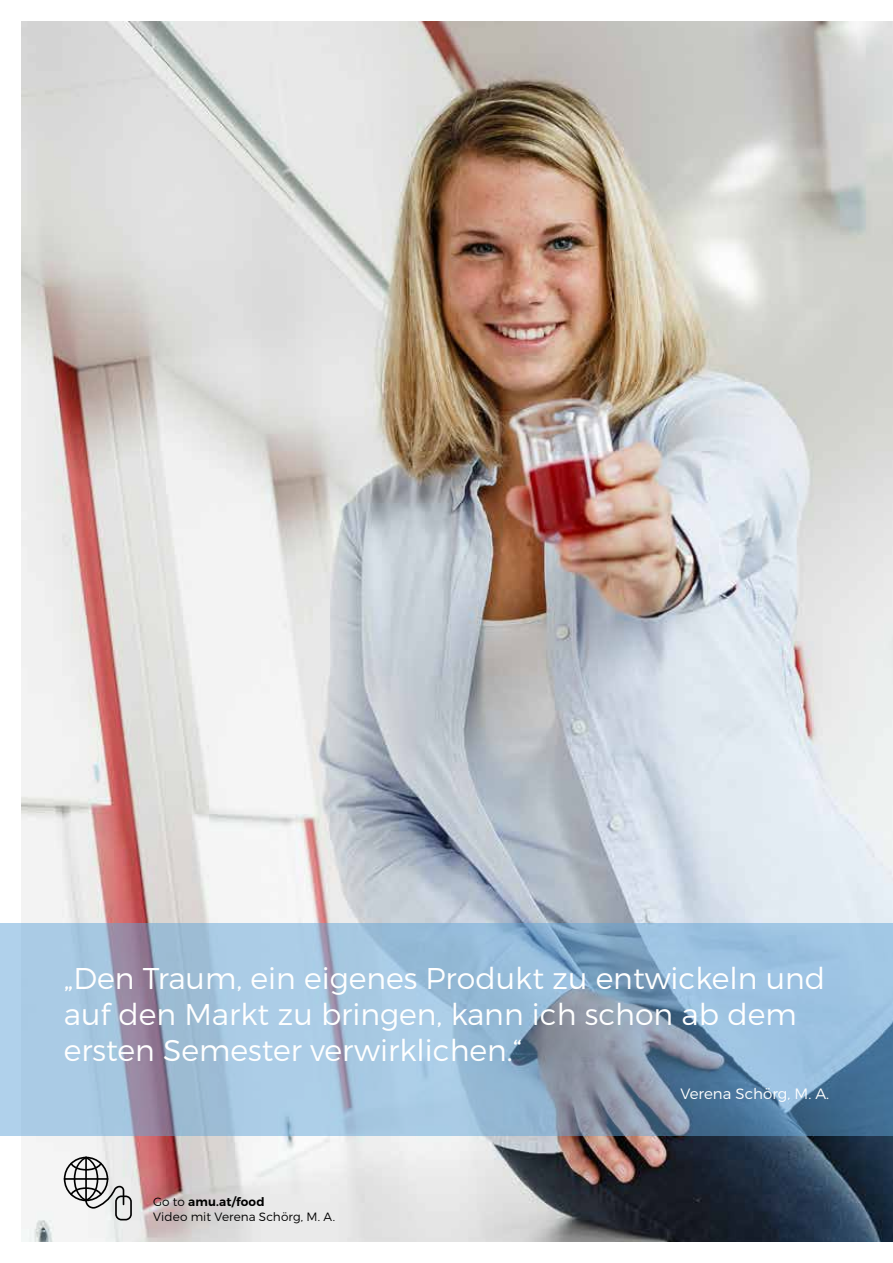
<style>
.page{position:relative;width:893px;height:1263px;background:#fff}
.page>*{position:absolute;margin:0;border:0;box-sizing:border-box;transform-origin:0 0}
.t1{font:300 30px/36px "Montserrat";color:#fff}
.t2{font:300 15px "Montserrat";color:#fff}
.t3{font:300 12px/15px "Montserrat";letter-spacing:.005em;color:#000}
.s1{font-weight:600}
</style>
<div class="page">
<img style="left:21px;top:21px;width:872px;height:1221px">
<svg style="left:0;top:923px;width:893px;height:212px;background:#95b3cd"></svg>
<svg style="left:64px;top:1156px;width:68px;height:64px"></svg>
<p class="t1" style="left:64px;top:960px;width:763px">„Den Traum, ein eigenes Produkt zu entwickeln und auf den Markt zu bringen, kann ich schon ab dem ersten Semester verwirklichen.“</p>
<p class="t2" style="left:680px;top:1084px;width:150px">Verena Schörg, M. A.</p>
<p class="t3" style="left:153px;top:1194px;width:184px">Go to <span class="s1">amu.at/food<br></span>Video mit Verena Schörg, M. A.</p>
</div>
